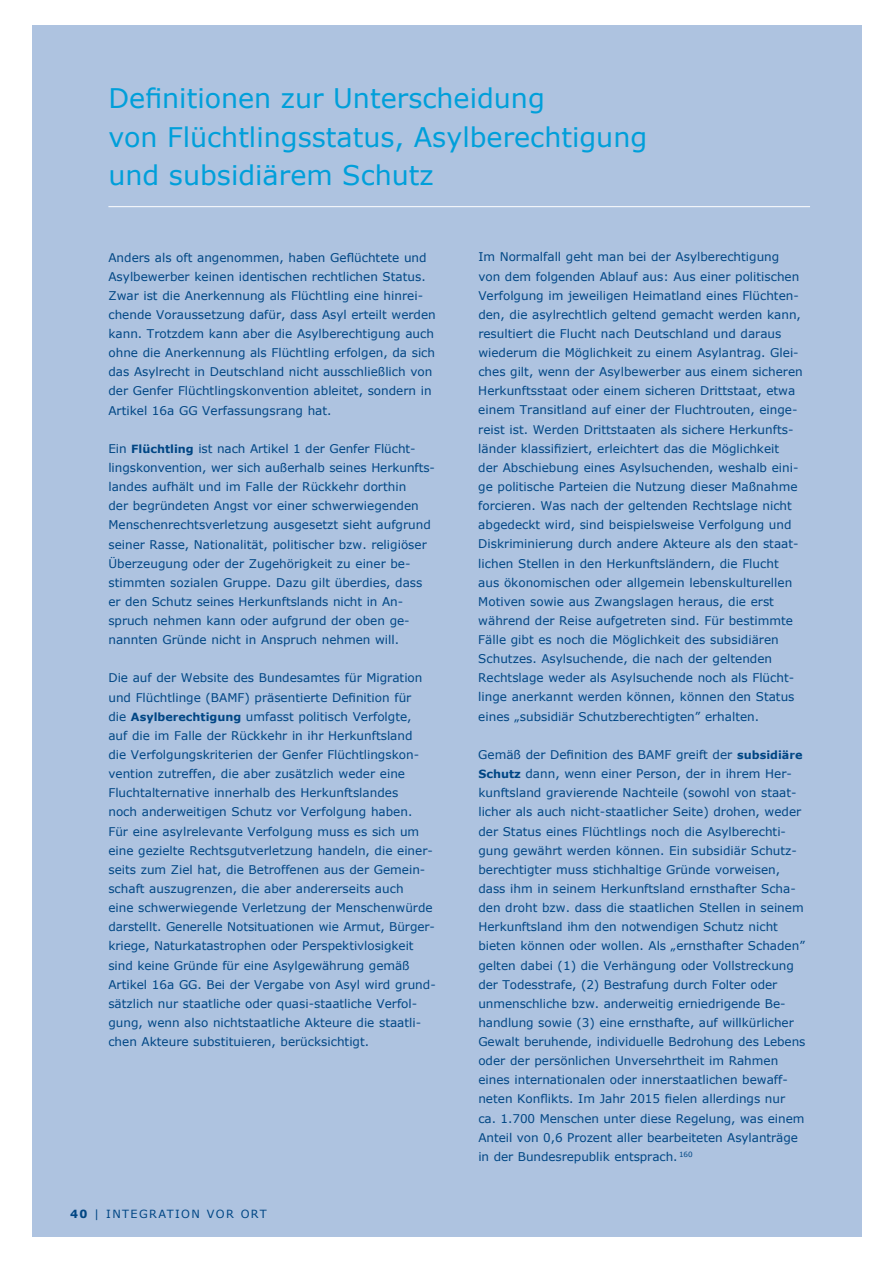
<style>
.page{position:relative;width:893px;height:1263px;background:#fff}
.page>*{position:absolute;margin:0;border:0;box-sizing:border-box;transform-origin:0 0}
.t1{font:27px/38.2px "Verdana";color:#009fda}
.t2{font:12px/19.2px "Verdana";color:#004684}
.t3{font:11.25px "Verdana";letter-spacing:.125em;color:#004684}
.s1{font-weight:700;font-size:11.25px}
.s2{font-weight:700}
</style>
<div class="page">
<div style="left:32px;top:26px;width:829px;height:1211px;background:#aec3e0"></div>
<hr style="left:108px;top:206px;width:702px;height:1px;background:#fff">
<h1 class="t1" style="left:108px;top:79px;width:540px">Definitionen zur Unterscheidung<br>von Flüchtlingsstatus, Asylberechtigung und subsidiärem Schutz</h1>
<p class="t2" style="left:108px;top:247px;width:329px">Anders als oft angenommen, haben Geflüchtete und Asylbewerber keinen identischen rechtlichen Status.<br>Zwar ist die Anerkennung als Flüchtling eine hinrei&shy;chende Voraussetzung dafür, dass Asyl erteilt werden kann. Trotzdem kann aber die Asylberechtigung auch ohne die Anerkennung als Flüchtling erfolgen, da sich das Asylrecht in Deutschland nicht ausschließlich von der Genfer Flüchtlingskonvention ableitet, sondern in Artikel 16a GG Verfassungsrang hat.</p>
<p class="t2" style="left:108px;top:438px;width:328px">Ein <span class="s1">Flüchtling</span> ist nach Artikel 1 der Genfer Flücht&shy;lingskonvention, wer sich außerhalb seines Herkunfts&shy;landes aufhält und im Falle der Rückkehr dorthin<br>der begründeten Angst vor einer schwerwiegenden Menschenrechtsverletzung ausgesetzt sieht aufgrund seiner Rasse, Nationalität, politischer bzw. religiöser Ü berzeugung oder der Zugehörigkeit zu einer be&shy;stimmten sozialen Gruppe. Dazu gilt überdies, dass er den Schutz seines Herkunftslands nicht in An&shy;spruch nehmen kann oder aufgrund der oben ge&shy;nannten Gründe nicht in Anspruch nehmen will.</p>
<p class="t2" style="left:108px;top:668px;width:329px">Die auf der Website des Bundesamtes für M igration und Flüchtlinge (BAMF) präsentierte Definition für<br>die <span class="s1">Asylberechtigung</span> umfasst politisch Verfolgte,<br>auf die im Falle der Rückkehr in ihr Herkunftsland<br>die Verfolgungskriterien der Genfer Flüchtlingskon&shy;vention zutreffen, die aber zusätzlich weder eine Fluchtalternative innerhalb des Herkunftslandes<br>noch anderweitigen Schutz vor Verfolgung haben.<br>Für eine asylrelevante Verfolgung muss es sich um eine gezielte Rechtsgutverletzung handeln, die einer&shy;seits zum Ziel hat, die Betroffenen aus der Gemein&shy;schaft auszugrenzen, die aber andererseits auch<br>eine schwerwiegende Verletzung der Menschenwürde darstellt. Generelle Notsituationen wie Armut, Bürger&shy;kriege, Naturkatastrophen oder Perspektivlosigkeit sind keine Gründe für eine Asylgewährung gemäß -Artikel 16a GG. Bei der Vergabe von Asyl wird grund&shy;sätzlich nur staatliche oder quasi-staatliche Verfol&shy;gung, wenn also nichtstaatliche Akteure die staatli&shy;chen Akteure substituieren, berücksichtigt.</p>
<p class="t3" style="left:70px;top:1207px;width:198px"><span class="s2">40</span> | Integration vor Ort</p>
<p class="t2" style="left:478px;top:247px;width:326px">Im Normalfall geht man bei der Asylberechtigung von dem folgenden Ablauf aus: Aus einer politischen Verfolgung im jeweiligen Heimatland eines Flüchten&shy;den, die asylrechtlich geltend gemacht werden kann, resultiert die Flucht nach Deutschland und daraus wiederum die Möglichkeit zu einem Asylantrag. Glei&shy;ches gilt, wenn der Asylbewerber aus einem sicheren Herkunftsstaat oder einem sicheren D rittstaat, etwa einem Transitland auf einer der Fluchtrouten, einge&shy;reist ist. Werden D rittstaaten als sichere Herkunfts&shy;länder klassifiziert, erleichtert das die Möglichkeit<br>der Abschiebung eines Asylsuchenden, weshalb eini&shy;ge politische Parteien die N utzung dieser Maßnahme forcieren. Was nach der geltenden Rechtslage nicht abgedeckt wird, sind beispielsweise Verfolgung und Diskriminierung durch andere Akteure als den staat&shy;lichen Stellen in den Herkunftsländern, die Flucht aus ökonomischen oder allgemein lebenskulturellen Motiven sowie aus Zwangslagen heraus, die erst während der Reise aufgetreten sind. Für bestimmte Fälle gibt es noch die Möglichkeit des subsidiären Schutzes. Asylsuchende, die nach der geltenden Rechtslage weder als Asylsuchende noch als Flücht&shy;linge anerkannt werden können, können den Status eines „subsidiär Schutzberechtigten” erhalten.</p>
<p class="t2" style="left:478px;top:744px;width:329px">Gemäß der Definition des BAMF greift der <span class="s1">subsidiäre Schutz</span> dann, wenn einer Person, der in ihrem Her&shy;kunftsland gravierende Nachteile (sowohl von staat&shy;licher als auch nicht-staatlicher Seite) drohen, weder der Status eines Flüchtlings noch die Asylberechti&shy;gung gewährt werden können. Ein subsidiär Schutz&shy;berechtigter muss stichhaltige Gründe vorweisen, dass ihm in seinem Herkunftsland ernsthafter Scha&shy;den droht bzw. dass die staatlichen Stellen in seinem Herkunftsland ihm den notwendigen Schutz nicht bieten können oder wollen. Als „ernsthafter Schaden” gelten dabei (1) die Verhängung oder Vollstreckung der Todesstrafe, (2) Bestrafung durch Folter oder unmenschliche bzw. anderweitig erniedrigende Be&shy;handlung sowie (3) eine ernsthafte, auf willkürlicher Gewalt beruhende, individuelle Bedrohung des Lebens oder der persönlichen U nversehrtheit im Rahmen eines internationalen oder innerstaatlichen bewaff&shy;neten Konflikts. Im Jahr 2015 fielen allerdings nur ca. 1.700 Menschen unter diese Regelung, was einem Anteil von 0,6 Prozent aller bearbeiteten Asylanträge in der Bundesrepublik entsprach. <sup>160</sup></p>
</div>
